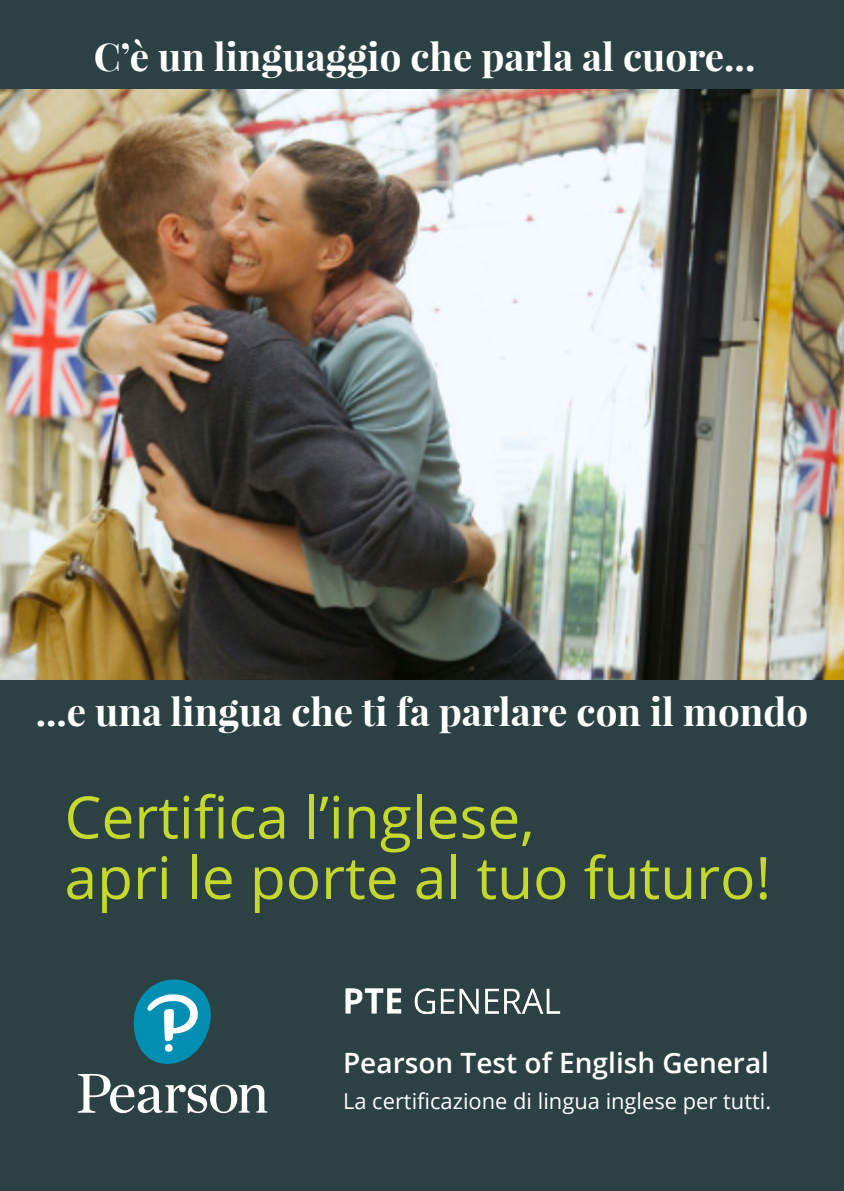
<style>
.page{position:relative;width:844px;height:1191px;background:#fff}
.page>*{position:absolute;margin:0;border:0;box-sizing:border-box;transform-origin:0 0}
.t1{font:58.45px "Open Sans";color:#c4d82d}
.t2{font:700 38.5px "Playfair Display";color:#fff}
.t3{font:600 28px "Open Sans";color:#fff}
.t4{font:21.88px "Open Sans";color:#fff}
</style>
<div class="page">
<div style="left:0;top:680px;width:843px;height:511px;background:#2b4144"></div>
<div style="left:0;top:0;width:843px;height:89px;background:#2b4144"></div>
<img style="left:0;top:89px;width:843px;height:591px">
<img style="left:345px;top:988px;width:216px;height:27px">
<svg style="left:78px;top:979px;width:189px;height:134px"></svg>
<p class="t2" style="left:94px;top:33px;width:663px">C’è un linguaggio che parla al cuore...</p>
<p class="t2" style="left:36px;top:687px;width:774px">...e una lingua che ti fa parlare con il mondo</p>
<p class="t1" style="left:64px;top:777px;width:471px">Certifica l’inglese,</p>
<p class="t1" style="left:64px;top:837px;width:707px">apri le porte al tuo futuro!</p>
<p class="t3" style="left:343px;top:1043px;width:427px">Pearson Test of English General</p>
<p class="t4" style="left:343px;top:1085px;width:429px">La certificazione di lingua inglese per tutti.</p>
</div>
